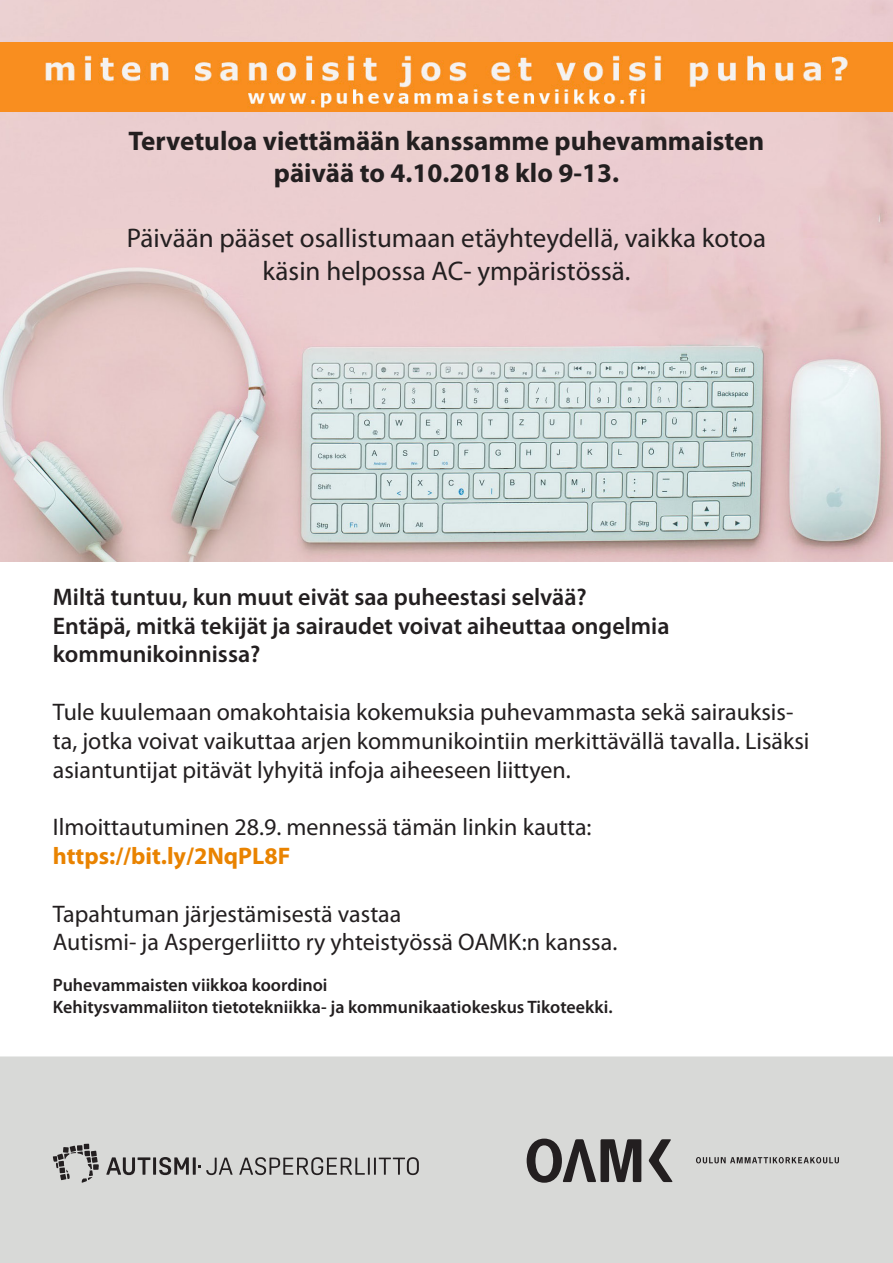
<style>
.page{position:relative;width:893px;height:1263px;background:#fff}
.page>*{position:absolute;margin:0;border:0;box-sizing:border-box;transform-origin:0 0}
.t1{font:27px/32.4px "Myriad Pro";color:#231f20;text-align:center}
.t2{font:700 27px/32.4px "Myriad Pro";color:#231f20;text-align:center}
.t3{font:24px/28.8px "Myriad Pro";color:#231f20}
.t4{font:600 24px "Myriad Pro";color:#231f20}
.t5{font:700 24px "Myriad Pro";color:#e98300}
.t6{font:600 18px "Myriad Pro";color:#231f20}
</style>
<div class="page">
<div style="left:0;top:1056px;width:893px;height:207px;background:#d8d9d7"></div>
<img style="left:0;top:0;width:893px;height:561px">
<svg style="left:53px;top:1144px;width:46px;height:39px;background:#a5a5a4"></svg>
<svg style="left:106px;top:1157px;width:127px;height:18px;background:#989897"></svg>
<svg style="left:239px;top:1157px;width:180px;height:18px;background:#a5a4a3"></svg>
<svg style="left:648px;top:1139px;width:25px;height:43px"></svg>
<svg style="left:527px;top:1138px;width:114px;height:45px;background:#787776"></svg>
<svg style="left:696px;top:1157px;width:143px;height:6px"></svg>
<img style="left:0;top:43px;width:893px;height:69px">
<p class="t2" style="left:129px;top:124px;width:637px">Tervetuloa viettämään kanssamme puhevammaisten päivää to 4.10.2018 klo 9-13.</p>
<p class="t1" style="left:127px;top:221px;width:640px">Päivään pääset osallistumaan etäyhteydellä, vaikka kotoa käsin helpossa AC- ympäristössä.</p>
<p class="t4" style="left:53px;top:581px;width:536px">Miltä tuntuu, kun muut eivät saa puheestasi selvää?</p>
<p class="t4" style="left:53px;top:610px;width:618px">Entäpä, mitkä tekijät ja sairaudet voivat aiheuttaa ongelmia</p>
<p class="t4" style="left:53px;top:639px;width:209px">kommunikoinnissa?</p>
<p class="t3" style="left:53px;top:697px;width:758px">Tule kuulemaan omakohtaisia kokemuksia puhevammasta sekä sairauksis&shy;ta, jotka voivat vaikuttaa arjen kommunikointiin merkittävällä tavalla. Lisäksi asiantuntijat pitävät lyhyitä infoja aiheeseen liittyen.</p>
<p class="t3" style="left:53px;top:812px;width:540px">Ilmoittautuminen 28.9. mennessä tämän linkin kautta:</p>
<p class="t5" style="left:53px;top:840px;width:239px">https://bit.ly/2NqPL8F</p>
<p class="t3" style="left:53px;top:899px;width:350px">Tapahtuman järjestämisestä vastaa</p>
<p class="t3" style="left:53px;top:928px;width:566px">Autismi- ja Aspergerliitto ry yhteistyössä OAMK:n kanssa.</p>
<p class="t6" style="left:53px;top:974px;width:276px">Puhevammaisten viikkoa koordinoi</p>
<p class="t6" style="left:53px;top:995px;width:561px">Kehitysvammaliiton tietotekniikka- ja kommunikaatiokeskus Tikoteekki.</p>
</div>
